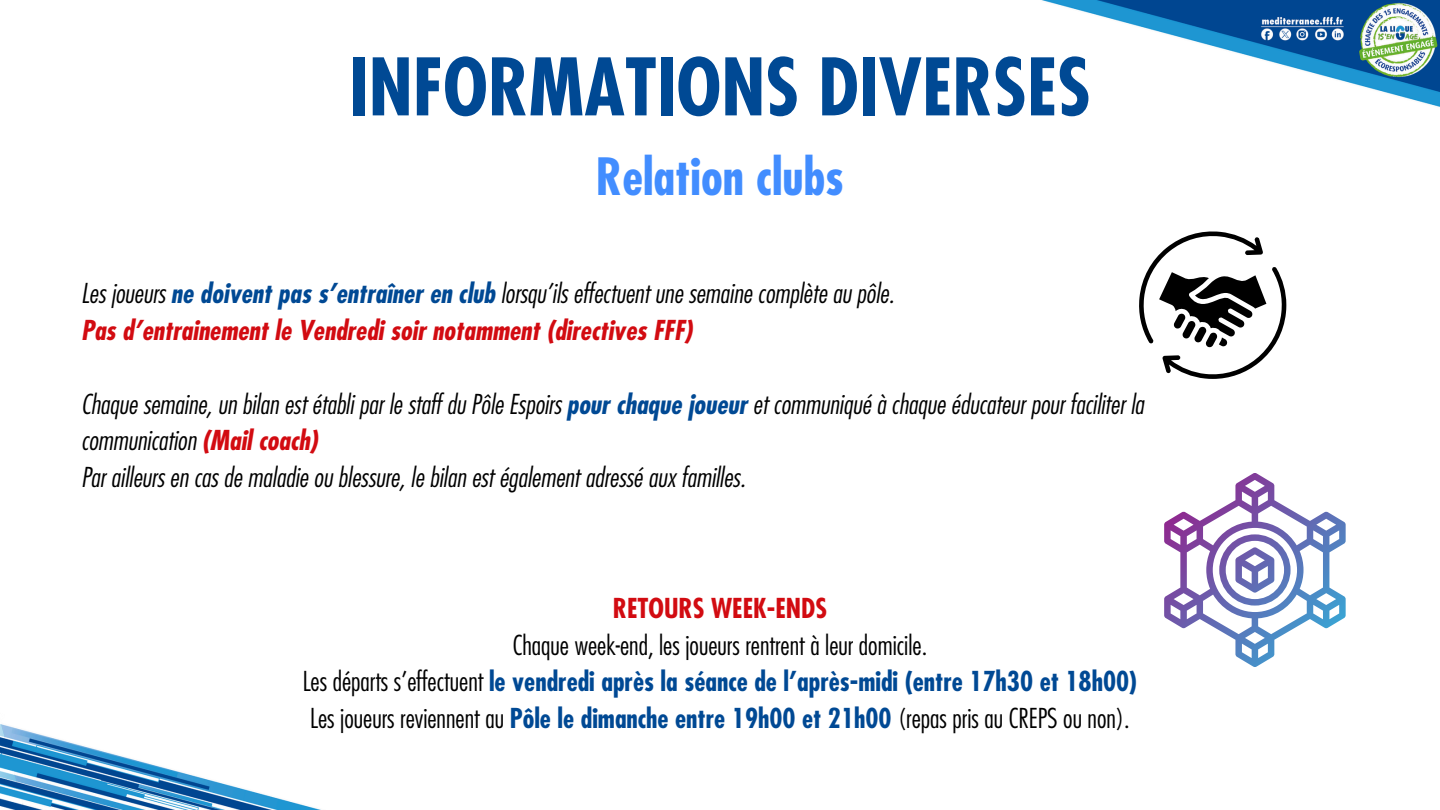
<style>
.page{position:relative;width:1440px;height:810px;background:#fff}
.page>*{position:absolute;margin:0;border:0;box-sizing:border-box;transform-origin:0 0}
.t1{font:700 condensed 77px "Futura Std";color:#004994}
.t2{font:700 condensed 50px "Futura Std";color:#428dff}
.t3{font:italic 300 condensed 26.7px/36.8px "Futura Std";color:#000}
.t4{font:300 condensed 26.7px "Futura Std";color:#000}
.t5{font:700 condensed 26.7px "Futura Std";color:#004994}
.t6{font:italic 700 condensed 26.7px "Futura Std";color:#d20b11}
.t7{font:700 condensed 26.7px "Futura Std";color:#d20b11}
.s1{font-weight:700;color:#004994}
.s2{font-weight:700;color:#d20b11}
.s3{font-weight:300;color:#000}
</style>
<div class="page">
<img style="left:0;top:0;width:1440px;height:810px">
<svg style="left:1138px;top:230px;width:148px;height:149px"></svg>
<svg style="left:1164px;top:473px;width:182px;height:194px"></svg>
<h1 class="t1" style="left:349px;top:52px;width:743px">INFORMATIONS DIVERSES</h1>
<h2 class="t2" style="left:596px;top:154px;width:250px">Relation clubs</h2>
<p class="t3" style="left:81px;top:276px;width:815px">Les joueurs <span class="s1">ne doivent pas s’entraîner en club</span> lorsqu’ils effectuent une semaine complète au pôle.</p>
<p class="t6" style="left:81px;top:318px;width:613px">Pas d’entrainement le Vendredi soir notamment (directives FFF)</p>
<p class="t3" style="left:81px;top:387px;width:1064px">Chaque semaine, un bilan est établi par le staff du Pôle Espoirs <span class="s1">pour chaque joueur</span> et communiqué à chaque éducateur pour faciliter la communication <span class="s2">(Mail coach)</span></p>
<p class="t3" style="left:81px;top:460px;width:666px">Par ailleurs en cas de maladie ou blessure, le bilan est également adressé aux familles.</p>
<p class="t7" style="left:613px;top:596px;width:216px">RETOURS WEEK-ENDS</p>
<p class="t4" style="left:513px;top:632px;width:416px">Chaque week-end, les joueurs rentrent à leur domicile.</p>
<p class="t5" style="left:303px;top:669px;width:836px"><span class="s3">Les départs s’effectuent</span> le vendredi après la séance de l’après-midi (entre 17h30 et 18h00)</p>
<p class="t4" style="left:310px;top:706px;width:821px">Les joueurs reviennent au <span class="s1">Pôle le dimanche entre 19h00 et 21h00</span> (repas pris au CREPS ou non).</p>
</div>
